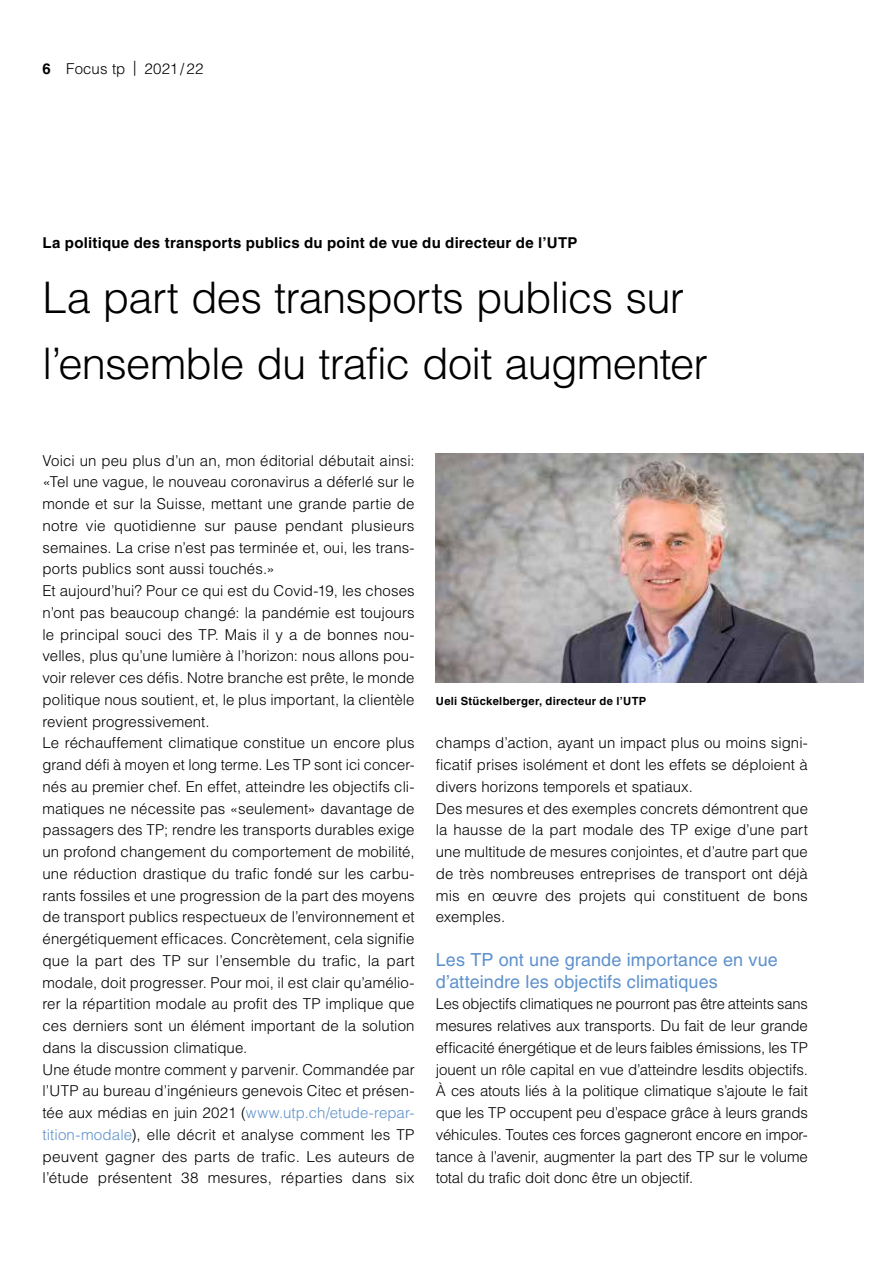
<style>
.page{position:relative;width:893px;height:1263px;background:#fff}
.page>*{position:absolute;margin:0;border:0;box-sizing:border-box;transform-origin:0 0}
.t1{font:300 43.5px/65.2px "Helvetica LT Std";letter-spacing:-.02em;color:#000}
.t2{font:18px/21.8px "Helvetica LT Std";letter-spacing:.005em;color:#5e91cc}
.t3{font:300 15px/21.8px "Helvetica LT Std";letter-spacing:.005em;color:#000}
.t4{font:700 15px "Helvetica LT Std";letter-spacing:.015em;color:#000}
.t5{font:700 11.25px "Helvetica LT Std";letter-spacing:.025em;color:#000}
.s1{font-weight:700}
.s2{color:#5e91cc}
</style>
<div class="page">
<img style="left:436px;top:454px;width:427px;height:229px">
<p class="t3" style="left:43px;top:58px;width:163px"><span class="s1">6</span> Focus tp | 2021/ 22</p>
<p class="t4" style="left:43px;top:234px;width:536px">La politique des transports publics du point de vue du directeur de l’UTP</p>
<h1 class="t1" style="left:43px;top:265px;width:667px">La part des transports publics sur l’ensemble du trafic doit augmenter</h1>
<p class="t3" style="left:43px;top:449px;width:374px">Voici un peu plus d’un an, mon éditorial débutait ainsi: «Tel une vague, le nouveau coronavirus a déferlé sur le monde et sur la Suisse, mettant une grande partie de notre vie quotidienne sur pause pendant plusieurs semaines. La crise n’est pas terminée et, oui, les trans&shy;ports publics sont aussi touchés.»<br>Et aujourd’hui? Pour ce qui est du Covid-19, les choses n’ont pas beaucoup changé: la pandémie est toujours le principal souci des TP. Mais il y a de bonnes nou&shy;velles, plus qu’une lumière à l’horizon: nous allons pou&shy;voir relever ces défis. Notre branche est prête, le monde politique nous soutient, et, le plus important, la clientèle revient progressivement.<br>Le réchauffement climatique constitue un encore plus grand défi à moyen et long terme. Les TP sont ici concer&shy;nés au premier chef. En effet, atteindre les objectifs cli&shy;matiques ne nécessite pas «seulement» davantage de passagers des TP; rendre les transports durables exige un profond changement du comportement de mobilité, une réduction drastique du trafic fondé sur les carbu&shy;rants fossiles et une progression de la part des moyens de transport publics respectueux de l’environnement et énergétiquement efficaces. Concrètement, cela signifie que la part des TP sur l’ensemble du trafic, la part modale, doit progresser. Pour moi, il est clair qu’amélio&shy;rer la répartition modale au profit des TP implique que ces derniers sont un élément important de la solution dans la discussion climatique.<br>Une étude montre comment y parvenir. Commandée par l’UTP au bureau d’ingénieurs genevois Citec et présen&shy;tée aux médias en juin 2021 (<span class="s2">www.utp.ch/etude-repar&shy;tition-modale</span>), elle décrit et analyse comment les TP peuvent gagner des parts de trafic. Les auteurs de l’étude présentent 38 mesures, réparties dans six</p>
<p class="t5" style="left:436px;top:694px;width:212px">Ueli Stückelberger, directeur de l’UTP</p>
<p class="t3" style="left:436px;top:732px;width:374px">champs d’action, ayant un impact plus ou moins signi&shy;ficatif prises isolément et dont les effets se déploient à divers horizons temporels et spatiaux.<br>Des mesures et des exemples concrets démontrent que la hausse de la part modale des TP exige d’une part une multitude de mesures conjointes, et d’autre part que de très nombreuses entreprises de transport ont déjà mis en œuvre des projets qui constituent de bons exemples.</p>
<p class="t2" style="left:436px;top:949px;width:343px">Les TP ont une grande importance en vue d’atteindre les objectifs climatiques</p>
<p class="t3" style="left:436px;top:993px;width:374px;text-align:justify">Les objectifs climatiques ne pourront pas être atteints sans mesures relatives aux transports. Du fait de leur grande efficacité énergétique et de leurs faibles émissions, les TP jouent un rôle capital en vue d’atteindre lesdits objectifs.<br>À ces atouts liés à la politique climatique s’ajoute le fait que les TP occupent peu d’espace grâce à leurs grands véhicules. Toutes ces forces gagneront encore en impor&shy;tance à l’avenir, augmenter la part des TP sur le volume total du trafic doit donc être un objectif.</p>
</div>
